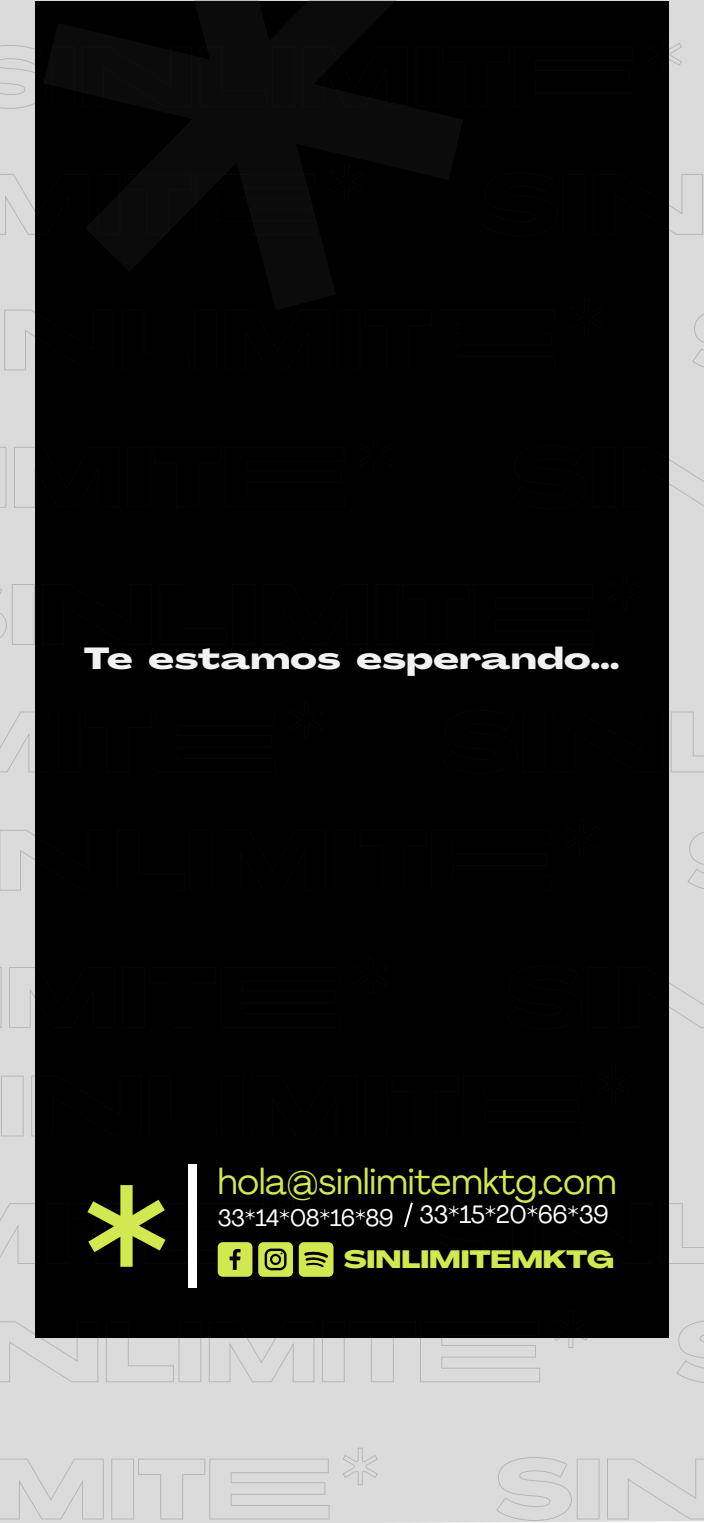
<style>
.page{position:relative;width:704px;height:1523px;background:#fff}
.page>*{position:absolute;margin:0;border:0;box-sizing:border-box;transform-origin:0 0}
.t1{font:35.81px "Agrandir";color:#d1e850}
.t2{font:800 30px "Agrandir Grand";letter-spacing:.015em;color:#f2f2f2}
.t3{font:800 24.69px "Agrandir Grand";color:#d1e850}
.t4{font:23.5px "Agrandir";color:#fff}
.s1{font-size:24.75px}
</style>
<div class="page">
<div style="left:0;top:0;width:703px;height:1522px;background:#dbdbdb"></div>
<div style="left:35px;top:1px;width:633px;height:1336px;background:#000"></div>
<svg style="left:0;top:45px;width:35px;height:64px;background:#d7d7d7"></svg>
<svg style="left:668px;top:35px;width:13px;height:38px"></svg>
<svg style="left:0;top:174px;width:35px;height:61px;background:#d8d8d8"></svg>
<svg style="left:668px;top:174px;width:34px;height:61px;background:#d2d2d2"></svg>
<svg style="left:0;top:582px;width:6px;height:64px"></svg>
<svg style="left:0;top:711px;width:35px;height:61px;background:#d8d8d8"></svg>
<svg style="left:670px;top:711px;width:33px;height:61px;background:#d8d8d8"></svg>
<svg style="left:4px;top:309px;width:31px;height:61px;background:#d8d8d7"></svg>
<svg style="left:691px;top:308px;width:12px;height:64px"></svg>
<svg style="left:0;top:447px;width:6px;height:60px"></svg>
<svg style="left:14px;top:447px;width:21px;height:61px"></svg>
<svg style="left:668px;top:447px;width:35px;height:61px;background:#d3d3d3"></svg>
<svg style="left:0;top:829px;width:35px;height:62px;background:#d8d8d8"></svg>
<svg style="left:686px;top:828px;width:17px;height:64px"></svg>
<svg style="left:0;top:967px;width:1px;height:60px"></svg>
<svg style="left:9px;top:967px;width:26px;height:61px;background:#d7d7d7"></svg>
<svg style="left:668px;top:967px;width:35px;height:61px;background:#d3d3d3"></svg>
<svg style="left:31px;top:1075px;width:4px;height:61px"></svg>
<svg style="left:0;top:1203px;width:35px;height:61px;background:#d8d8d8"></svg>
<svg style="left:668px;top:1203px;width:35px;height:61px;background:#d2d2d2"></svg>
<svg style="left:0;top:1321px;width:98px;height:61px"></svg>
<svg style="left:106px;top:1337px;width:68px;height:45px;background:#d4d4d3"></svg>
<div style="left:178px;top:1321px;width:23px;height:61px;border:1px solid #1d1d1b"></div>
<svg style="left:208px;top:1337px;width:106px;height:45px;background:#d3d3d3"></svg>
<div style="left:322px;top:1321px;width:22px;height:61px;border:1px solid #1d1d1b"></div>
<svg style="left:348px;top:1337px;width:192px;height:45px;background:#d3d3d3"></svg>
<svg style="left:552px;top:1337px;width:36px;height:11px"></svg>
<svg style="left:675px;top:1319px;width:28px;height:64px;background:#d8d8d8"></svg>
<svg style="left:0;top:1458px;width:104px;height:61px;background:#d8d8d8"></svg>
<svg style="left:138px;top:1458px;width:191px;height:61px;background:#d8d8d8"></svg>
<svg style="left:342px;top:1447px;width:36px;height:38px"></svg>
<svg style="left:495px;top:1456px;width:76px;height:65px;background:#d7d7d7"></svg>
<svg style="left:606px;top:1458px;width:97px;height:61px;background:#d8d8d8"></svg>
<svg style="left:43px;top:0;width:419px;height:310px"></svg>
<div style="left:188px;top:1164px;width:8px;height:123px;background:#fff"></div>
<svg style="left:404px;top:1202px;width:9px;height:25px"></svg>
<svg style="left:87px;top:1185px;width:246px;height:91px"></svg>
<p class="t2" style="left:84px;top:639px;width:536px">Te estamos esperando...</p>
<h1 class="t1" style="left:217px;top:1159px;width:400px">hola@sinlimitemktg.com</h1>
<p class="t4" style="left:217px;top:1203px;width:392px">33*14*08*16*89 <sup>/</sup> <span class="s1">33*15*20*66*39</span></p>
<p class="t3" style="left:343px;top:1243px;width:271px">SINLIMITEMKTG</p>
</div>
